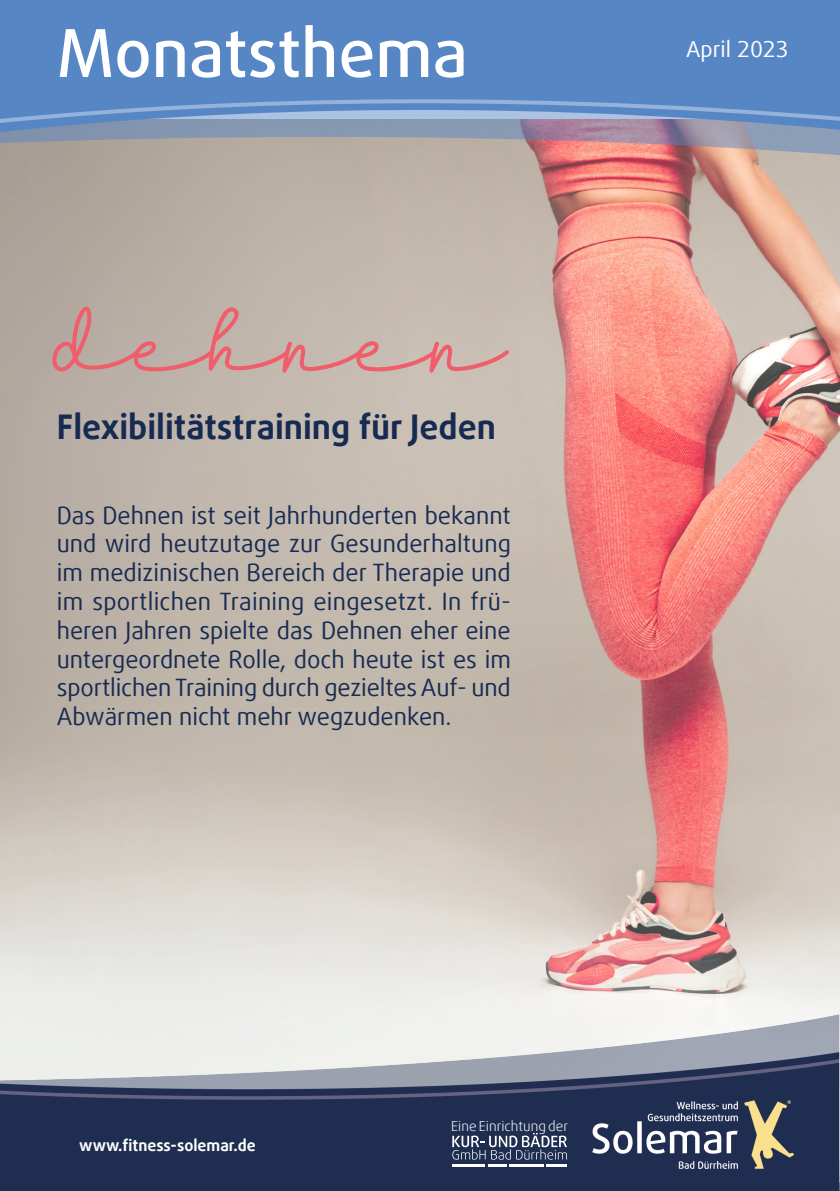
<style>
.page{position:relative;width:840px;height:1191px;background:#fff}
.page>*{position:absolute;margin:0;border:0;box-sizing:border-box;transform-origin:0 0}
.Fließtext{font:72px "Dreamy Notes Script";color:#f05e6b}
.t1{font:500 66px "Daxline Offc";color:#fff}
.Fließtext-2{font:700 34px "Daxline Offc";color:#172b52}
.Fließtext-3{font:24px/28.8px "Daxline Offc";letter-spacing:-.005em;color:#172b52;text-align:justify}
.t2{font:22px "Daxline Offc";color:#fff}
.Fließtext-4{font:700 16px "Daxline Offc";color:#fff}
.t3{font:300 13.8px "Daxline Offc";color:#fff}
</style>
<div class="page">
<img style="left:0;top:156px;width:839px;height:858px">
<img style="left:0;top:1014px;width:839px;height:177px">
<svg style="left:0;top:134px;width:839px;height:22px;background:#af9e9f"></svg>
<div style="left:0;top:0;width:839px;height:134px;background:#5786c5"></div>
<svg style="left:0;top:97px;width:839px;height:30px;background:#7596c6"></svg>
<svg style="left:452px;top:1132px;width:114px;height:34px;background:#505b76"></svg>
<hr style="left:508px;top:1164px;width:35px;height:2px;background:#fff">
<hr style="left:546px;top:1164px;width:20px;height:2px;background:#fff">
<p class="t1" style="left:57px;top:9px;width:412px">Monatsthema</p>
<p class="Fließtext" style="left:57px;top:297px;width:452px">dehnen</p>
<p class="Fließtext-2" style="left:57px;top:404px;width:440px">Flexibilitätstraining für Jeden</p>
<p class="Fließtext-3" style="left:57px;top:500px;width:455px">Das Dehnen ist seit Jahrhunderten bekannt und wird heutzutage zur Gesunderhaltung im medizinischen Bereich der Therapie und im sportlichen Training eingesetzt. In frü&shy;heren Jahren spielte das Dehnen eher eine untergeordnete Rolle, doch heute ist es im sportlichen Training durch gezieltes Auf- und Abwärmen nicht mehr wegzudenken.</p>
<p class="t2" style="left:685px;top:34px;width:104px">April 2023</p>
<p class="Fließtext-4" style="left:79px;top:1134px;width:178px">www.fitness-solemar.de</p>
<p class="t3" style="left:451px;top:1117px;width:118px">Eine Einrichtung der</p>
</div>
